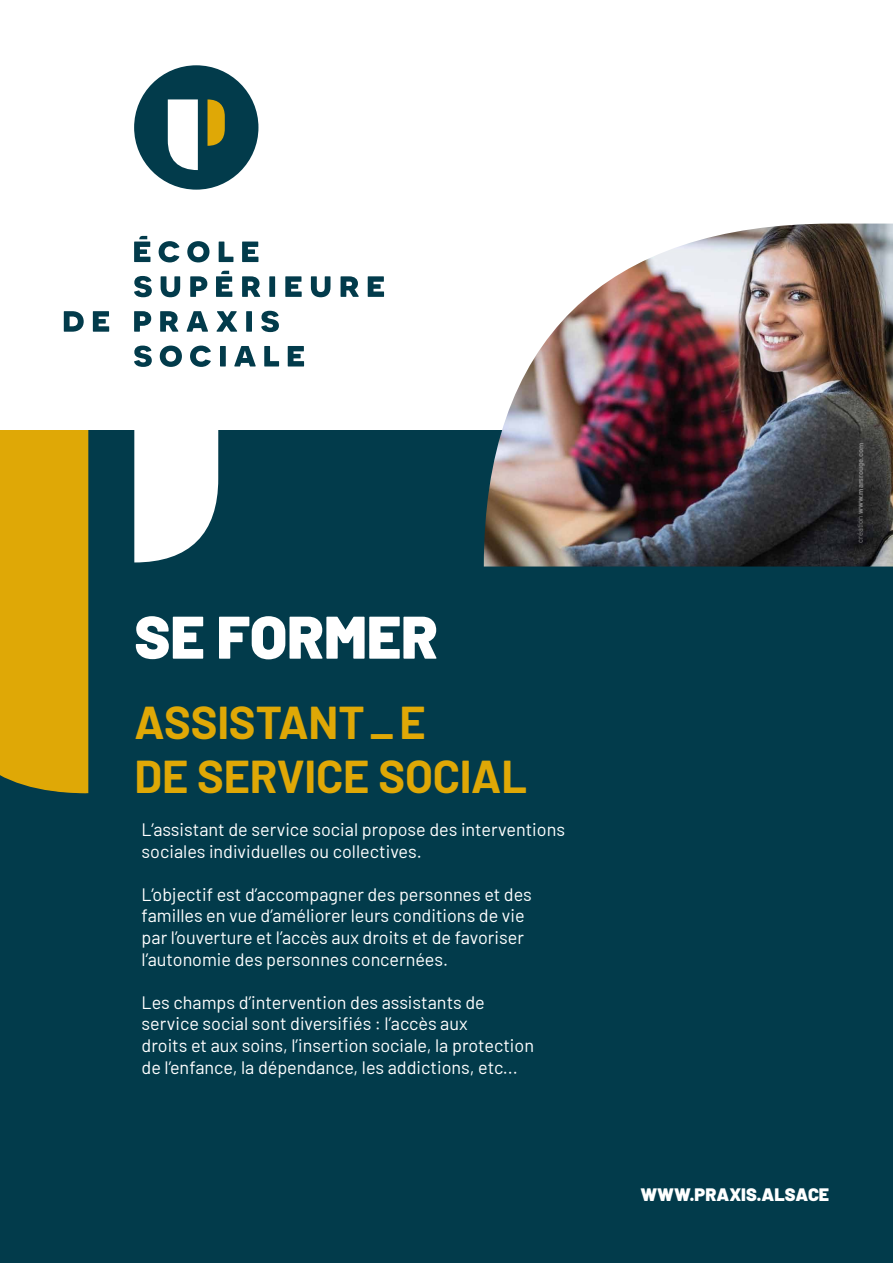
<style>
.page{position:relative;width:893px;height:1263px;background:#fff}
.page>*{position:absolute;margin:0;border:0;box-sizing:border-box;transform-origin:0 0}
.t1{font:900 60px "Barlow";color:#fff}
.t2{font:700 45px/54px "Barlow";letter-spacing:-.005em;color:#dfa806}
.t3{font:18px/21.6px "Barlow";color:#fff}
.t4{font:900 18px "Barlow";color:#fff}
.t5{font:700 7.5px "Barlow";letter-spacing:-.01em;color:#878787}
.s1{font-weight:400}
</style>
<div class="page">
<div style="left:0;top:436px;width:893px;height:827px;background:#023b4b"></div>
<svg style="left:134px;top:430px;width:84px;height:132px"></svg>
<div style="left:134px;top:65px;width:124px;height:125px;background:#023b4b;border-radius:50%"></div>
<svg style="left:168px;top:99px;width:30px;height:71px;background:#eaeff0"></svg>
<svg style="left:208px;top:99px;width:17px;height:47px"></svg>
<svg style="left:64px;top:311px;width:20px;height:21px"></svg>
<svg style="left:93px;top:311px;width:16px;height:21px"></svg>
<svg style="left:134px;top:311px;width:17px;height:21px"></svg>
<svg style="left:160px;top:311px;width:18px;height:21px"></svg>
<svg style="left:187px;top:311px;width:21px;height:21px"></svg>
<svg style="left:216px;top:311px;width:21px;height:21px"></svg>
<div style="left:246px;top:311px;width:6px;height:21px;background:#023b4b"></div>
<svg style="left:261px;top:311px;width:18px;height:21px"></svg>
<svg style="left:134px;top:346px;width:18px;height:21px"></svg>
<svg style="left:160px;top:346px;width:22px;height:21px"></svg>
<svg style="left:190px;top:346px;width:21px;height:21px"></svg>
<div style="left:220px;top:346px;width:6px;height:20px;background:#023b4b"></div>
<svg style="left:234px;top:346px;width:22px;height:20px"></svg>
<svg style="left:264px;top:346px;width:15px;height:20px"></svg>
<svg style="left:288px;top:346px;width:16px;height:20px"></svg>
<svg style="left:159px;top:241px;width:20px;height:21px"></svg>
<svg style="left:187px;top:241px;width:22px;height:21px"></svg>
<svg style="left:219px;top:242px;width:14px;height:20px"></svg>
<svg style="left:242px;top:242px;width:16px;height:20px"></svg>
<svg style="left:134px;top:236px;width:16px;height:26px"></svg>
<svg style="left:134px;top:276px;width:18px;height:21px"></svg>
<svg style="left:161px;top:276px;width:19px;height:21px"></svg>
<svg style="left:190px;top:276px;width:17px;height:21px"></svg>
<svg style="left:242px;top:276px;width:18px;height:21px"></svg>
<div style="left:269px;top:276px;width:6px;height:21px;background:#023b4b"></div>
<svg style="left:285px;top:276px;width:17px;height:21px"></svg>
<svg style="left:311px;top:276px;width:19px;height:21px"></svg>
<svg style="left:341px;top:276px;width:18px;height:21px"></svg>
<svg style="left:368px;top:276px;width:16px;height:21px"></svg>
<svg style="left:216px;top:271px;width:16px;height:26px"></svg>
<div style="left:0;top:430px;width:88px;height:363px;background:#dfa806"></div>
<img style="left:484px;top:224px;width:409px;height:342px">
<h1 class="t1" style="left:134px;top:592px;width:305px">SE FORMER</h1>
<h2 class="t2" style="left:134px;top:692px;width:394px">ASSISTANT_E<br>DE SERVICE SOCIAL</h2>
<p class="t3" style="left:142px;top:817px;width:425px">L’assistant de service social propose des interventions sociales individuelles ou collectives.</p>
<p class="t3" style="left:142px;top:882px;width:392px">L’objectif est d’accompagner des personnes et des familles en vue d’améliorer leurs conditions de vie par l’ouverture et l’accès aux droits et de favoriser l’autonomie des personnes concernées.</p>
<p class="t3" style="left:142px;top:990px;width:394px">Les champs d’intervention des assistants de service social sont diversifiés : l’accès aux<br>droits et aux soins, l’insertion sociale, la protection de l’enfance, la dépendance, les addictions, etc...</p>
<p class="t5" style="left:855px;top:543px;width:102px;rotate:-90deg"><span class="s1">création</span> www.marsrouge.com</p>
<p class="t4" style="left:640px;top:1181px;width:190px">WWW.PRAXIS.ALSACE</p>
</div>
